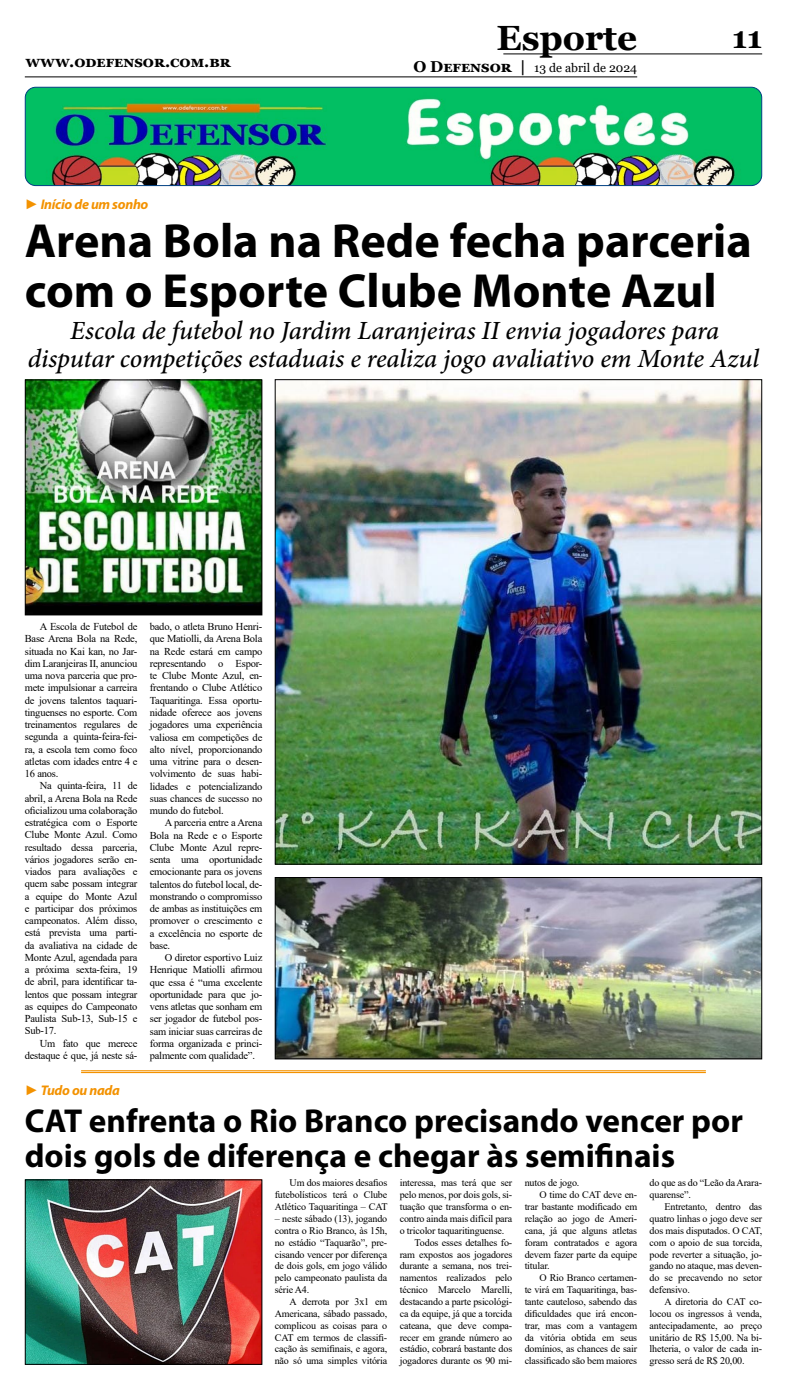
<style>
.page{position:relative;width:787px;height:1389px;background:#fff}
.page>*{position:absolute;margin:0;border:0;box-sizing:border-box;transform-origin:0 0}
.t1{font:700 48.12px/49.9px "Myriad Pro";color:#000}
.t2{font:700 35px "Georgia";color:#000}
.t3{font:700 33.25px/35px "Myriad Pro";color:#000}
.t4{font:700 30.62px "Georgia";color:#000}
.t5{font:italic 500 26.25px/28px "Minion Pro";letter-spacing:-.005em;color:#000;text-align:center}
.t6{font:700 15.75px "Georgia";color:#000}
.t7{font:italic 700 14px "Myriad Pro";letter-spacing:-.02em;color:#f39200}
.t8{font:12.25px "Georgia";color:#000}
.t9{font:10.5px/12.2px "Times New Roman";letter-spacing:-.02em;color:#000;text-align:justify}
.t10{font:10.06px/11.8px "Times New Roman";letter-spacing:-.015em;color:#000;text-align:justify}
.s1{font-weight:700;font-size:15.75px}
.s2{font-family:"Times New Roman";font-style:normal}
</style>
<div class="page">
<hr style="left:503px;top:53px;width:258px;height:1px;background:#000">
<hr style="left:25px;top:77px;width:612px;height:1px;background:#000">
<img style="left:25px;top:87px;width:736px;height:99px">
<div style="left:25px;top:87px;width:736px;height:99px;border:1px solid #004082;border-radius:10px"></div>
<img style="left:27px;top:381px;width:233px;height:232px">
<div style="left:25px;top:379px;width:237px;height:236px;border:1px solid #000"></div>
<img style="left:276px;top:879px;width:483px;height:178px">
<div style="left:274px;top:877px;width:487px;height:182px;border:1px solid #000"></div>
<img style="left:276px;top:381px;width:483px;height:482px">
<img style="left:27px;top:1181px;width:233px;height:182px">
<div style="left:25px;top:1179px;width:237px;height:186px;border:1px solid #000"></div>
<hr style="left:81px;top:1070px;width:624px;height:1px;background:#f39200">
<hr style="left:81px;top:1072px;width:624px;height:1px;background:#f39200">
<h3 class="t6" style="left:25px;top:51px;width:207px">www.odefensor.com.br</h3>
<h2 class="t2" style="left:496px;top:16px;width:142px">Esporte</h2>
<h3 class="t4" style="left:731px;top:18px;width:32px">11</h3>
<p class="t8" style="left:413px;top:60px;width:225px"><span class="s1">O Defensor |</span> 13 de abril de 2024</p>
<h3 class="t7" style="left:25px;top:195px;width:125px"><span class="s2">►</span> Início de um sonho</h3>
<h1 class="t1" style="left:25px;top:215px;width:728px">Arena Bola na Rede fecha parceria com o Esporte Clube Monte Azul</h1>
<h3 class="t5" style="left:28px;top:316px;width:732px">Escola de futebol no Jardim Laranjeiras II envia jogadores para disputar competições estaduais e realiza jogo avaliativo em Monte Azul</h3>
<p class="t9" style="left:25px;top:620px;width:114px;text-indent:15px">A Escola de Futebol de Base Arena Bola na Rede, situada no Kai kan, no Jar&shy;dim Laranjeiras II, anunciou uma nova parceria que pro&shy;mete impulsionar a carreira de jovens talentos taquari&shy;tinguenses no esporte. Com treinamentos regulares de segunda a quinta-feira-fei&shy;ra, a escola tem como foco atletas com idades entre 4 e 16 anos.</p>
<p class="t9" style="left:25px;top:779px;width:114px;text-indent:15px">Na quinta-feira, 11 de abril, a Arena Bola na Rede oficializou uma colaboração estratégica com o Esporte Clube Monte Azul. Como resultado dessa parceria, vários jogadores serão en&shy;viados para avaliações e quem sabe possam integrar a equipe do Monte Azul e participar dos próximos campeonatos. Além disso, está prevista uma parti&shy;da avaliativa na cidade de Monte Azul, agendada para a próxima sexta-feira, 19 de abril, para identificar ta&shy;lentos que possam integrar as equipes do Campeonato Paulista Sub-13, Sub-15 e Sub-17.</p>
<p class="t9" style="left:25px;top:1037px;width:114px;text-align:right">Um fato que merece destaque é que, já neste sá-</p>
<p class="t9" style="left:150px;top:620px;width:114px">bado, o atleta Bruno Henri&shy;que Matiolli, da Arena Bola na Rede estará em campo representando o Espor&shy;te Clube Monte Azul, en&shy;frentando o Clube Atlético Taquaritinga. Essa oportu&shy;nidade oferece aos jovens jogadores uma experiência valiosa em competições de alto nível, proporcionando uma vitrine para o desen&shy;volvimento de suas habi&shy;lidades e potencializando suas chances de sucesso no mundo do futebol.</p>
<p class="t9" style="left:150px;top:816px;width:114px;text-indent:15px">A parceria entre a Arena Bola na Rede e o Esporte Clube Monte Azul repre&shy;senta uma oportunidade emocionante para os jovens talentos do futebol local, de&shy;monstrando o compromisso de ambas as instituições em promover o crescimento e a excelência no esporte de base.</p>
<p class="t9" style="left:150px;top:951px;width:114px;text-indent:15px">O diretor esportivo Luiz Henrique Matiolli afirmou que essa é “uma excelente oportunidade para que jo&shy;vens atletas que sonham em ser jogador de futebol pos&shy;sam iniciar suas carreiras de forma organizada e princi&shy;palmente com qualidade”.</p>
<h3 class="t7" style="left:25px;top:1081px;width:96px"><span class="s2">►</span> Tudo ou nada</h3>
<h3 class="t3" style="left:25px;top:1102px;width:719px">CAT enfrenta o Rio Branco precisando vencer por dois gols de diferença e chegar às semifinais</h3>
<p class="t10" style="left:275px;top:1177px;width:114px;text-indent:15px">Um dos maiores desafios futebolísticos terá o Clube Atlético Taquaritinga – CAT</p>
<p class="t10" style="left:275px;top:1212px;width:114px">– neste sábado (13), jogando contra o Rio Branco, às 15h, no estádio “Taquarão”, pre&shy;cisando vencer por diferença de dois gols, em jogo válido pelo campeonato paulista da série A4.</p>
<p class="t10" style="left:275px;top:1295px;width:114px;text-indent:15px">A derrota por 3x1 em Americana, sábado passado, complicou as coisas para o CAT em termos de classifi&shy;cação às semifinais, e agora, não só uma simples vitória</p>
<p class="t10" style="left:399px;top:1177px;width:114px">interessa, mas terá que ser</p>
<p class="t10" style="left:399px;top:1189px;width:114px">pelo menos, por dois gols, si-</p>
<p class="t10" style="left:399px;top:1201px;width:114px">tuação que transforma o en-</p>
<p class="t10" style="left:399px;top:1212px;width:114px">contro ainda mais difícil para</p>
<p class="t10" style="left:399px;top:1224px;width:106px">o tricolor taquaritinguense.</p>
<p class="t10" style="left:414px;top:1236px;width:99px">Todos esses detalhes fo-</p>
<p class="t10" style="left:399px;top:1248px;width:114px">ram expostos aos jogadores</p>
<p class="t10" style="left:399px;top:1260px;width:114px">durante a semana, nos trei-</p>
<p class="t10" style="left:399px;top:1272px;width:114px">namentos realizados pelo</p>
<p class="t10" style="left:399px;top:1284px;width:114px">técnico Marcelo Marelli,</p>
<p class="t10" style="left:399px;top:1295px;width:114px">destacando a parte psicológi-</p>
<p class="t10" style="left:399px;top:1307px;width:114px">ca da equipe, já que a torcida</p>
<p class="t10" style="left:399px;top:1319px;width:114px">cateana, que deve compa-</p>
<p class="t10" style="left:399px;top:1331px;width:114px">recer em grande número ao</p>
<p class="t10" style="left:399px;top:1343px;width:114px">estádio, cobrará bastante dos</p>
<p class="t10" style="left:399px;top:1355px;width:114px">jogadores durante os 90 mi-</p>
<p class="t10" style="left:524px;top:1177px;width:56px">nutos de jogo.</p>
<p class="t10" style="left:539px;top:1189px;width:99px">O time do CAT deve en-</p>
<p class="t10" style="left:524px;top:1201px;width:114px">trar bastante modificado em</p>
<p class="t10" style="left:524px;top:1212px;width:114px">relação ao jogo de Ameri-</p>
<p class="t10" style="left:524px;top:1224px;width:114px">cana, já que alguns atletas</p>
<p class="t10" style="left:524px;top:1236px;width:114px">foram contratados e agora</p>
<p class="t10" style="left:524px;top:1248px;width:114px">devem fazer parte da equipe</p>
<p class="t10" style="left:524px;top:1260px;width:26px">titular.</p>
<p class="t10" style="left:539px;top:1272px;width:99px">O Rio Branco certamen-</p>
<p class="t10" style="left:524px;top:1284px;width:114px">te virá em Taquaritinga, bas-</p>
<p class="t10" style="left:524px;top:1295px;width:114px">tante cauteloso, sabendo das</p>
<p class="t10" style="left:524px;top:1307px;width:114px">dificuldades que irá encon-</p>
<p class="t10" style="left:524px;top:1319px;width:114px">trar, mas com a vantagem</p>
<p class="t10" style="left:524px;top:1331px;width:114px">da vitória obtida em seus</p>
<p class="t10" style="left:524px;top:1343px;width:114px">domínios, as chances de sair</p>
<p class="t10" style="left:524px;top:1355px;width:114px">classificado são bem maiores</p>
<p class="t10" style="left:649px;top:1177px;width:114px">do que as do “Leão da Arara&shy;quarense”.</p>
<p class="t10" style="left:649px;top:1201px;width:114px;text-indent:15px">Entretanto, dentro das quatro linhas o jogo deve ser dos mais disputados. O CAT, com o apoio de sua torcida, pode reverter a situação, jo&shy;gando no ataque, mas deven&shy;do se precavendo no setor defensivo.</p>
<p class="t10" style="left:649px;top:1295px;width:114px;text-indent:15px">A diretoria do CAT co&shy;locou os ingressos à venda, antecipadamente, ao preço unitário de R$ 15,00. Na bi&shy;lheteria, o valor de cada in&shy;gresso será de R$ 20,00.</p>
</div>
